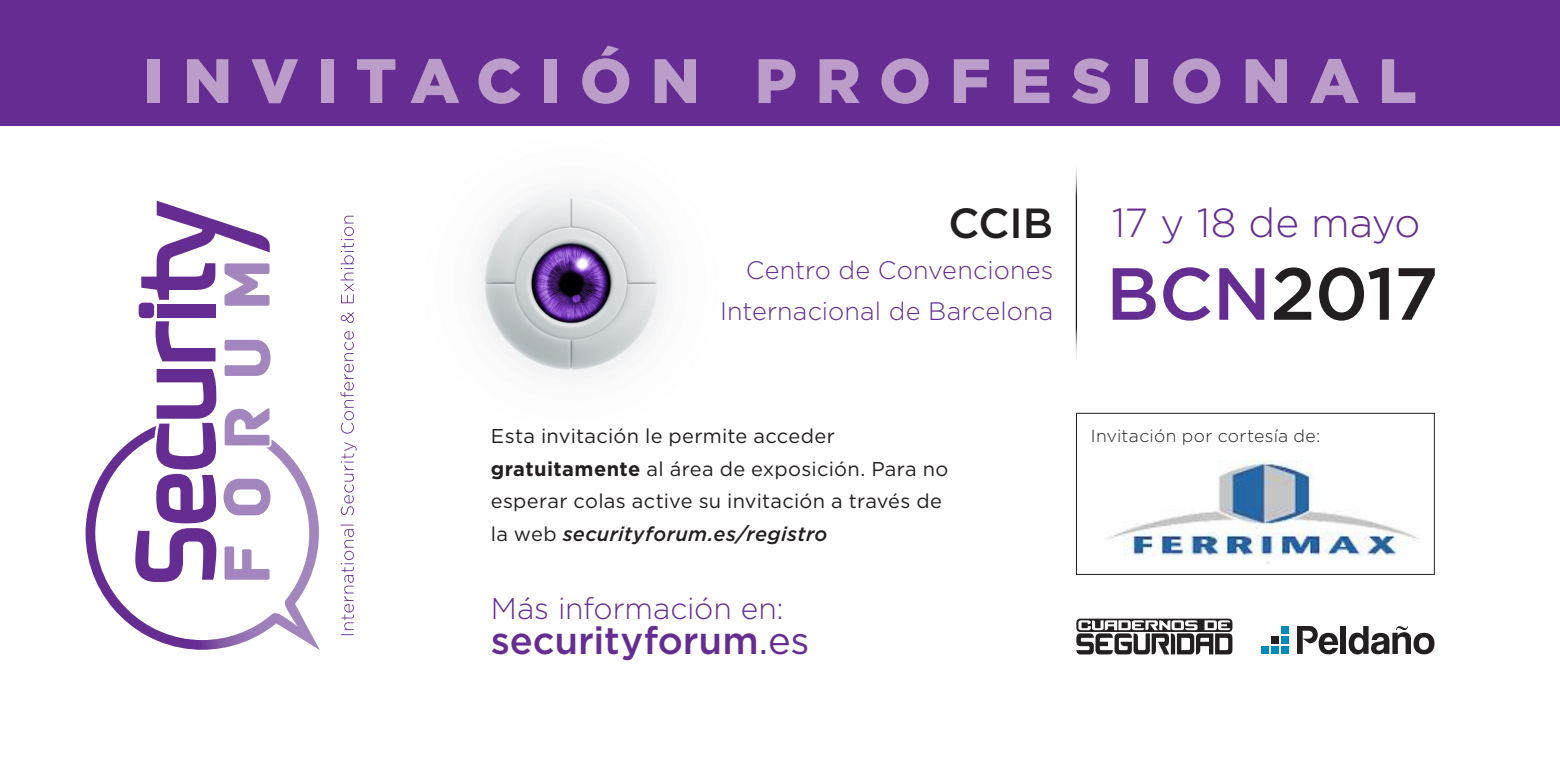
<style>
.page{position:relative;width:1560px;height:780px;background:#fff}
.page>*{position:absolute;margin:0;border:0;box-sizing:border-box;transform-origin:0 0}
.t1{font:500 73.5px "Gotham";letter-spacing:-.01em;color:#231f20}
.t2{font:900 62.5px "Gotham";letter-spacing:.3em;color:#bc9dc9}
.t3{font:500 42px "Gotham";color:#231f20}
.t4{font:300 40.5px "Gotham";letter-spacing:-.01em;color:#652d91}
.t5{font:500 38.25px "Gotham";letter-spacing:-.005em;color:#652d91}
.t6{font:300 30px "Gotham";letter-spacing:-.005em;color:#652d91}
.t7{font:300 25.25px/41px "Gotham";letter-spacing:.005em;color:#652d91;text-align:right}
.t8{font:20px/32.5px "Gotham";letter-spacing:.015em;color:#231f20}
.t9{font:300 17.5px "Gotham";letter-spacing:.02em;color:#231f20}
.s1{color:#652d91}
.s2{font-weight:700}
.s3{font-weight:500;font-style:italic}
.s4{font-weight:400}
</style>
<div class="page">
<img style="left:419px;top:125px;width:304px;height:253px">
<div style="left:1340px;top:626px;width:5px;height:27px;background:#231f20"></div>
<svg style="left:1348px;top:626px;width:86px;height:28px"></svg>
<div style="left:1280px;top:626px;width:8px;height:8px;background:#008bc0"></div>
<div style="left:1280px;top:636px;width:8px;height:8px;background:#008bc0"></div>
<svg style="left:1297px;top:626px;width:40px;height:28px"></svg>
<div style="left:1280px;top:646px;width:8px;height:8px;background:#008bc0"></div>
<div style="left:1270px;top:646px;width:8px;height:8px;background:#008bc0"></div>
<div style="left:1260px;top:646px;width:8px;height:8px;background:#008bc0"></div>
<div style="left:1270px;top:636px;width:8px;height:8px;background:#231f20"></div>
<div style="left:1076px;top:413px;width:358px;height:161px;border:1px solid #231f20"></div>
<div style="left:0;top:0;width:1559px;height:125px;background:#652d91"></div>
<svg style="left:1076px;top:618px;width:156px;height:36px"></svg>
<hr style="left:1075px;top:161px;width:1px;height:202px;background:#231f20">
<svg style="left:340px;top:216px;width:16px;height:419px"></svg>
<svg style="left:86px;top:426px;width:234px;height:224px"></svg>
<svg style="left:224px;top:546px;width:45px;height:33px"></svg>
<svg style="left:223px;top:478px;width:47px;height:37px"></svg>
<svg style="left:225px;top:408px;width:44px;height:37px"></svg>
<svg style="left:224px;top:340px;width:46px;height:36px"></svg>
<svg style="left:135px;top:369px;width:81px;height:213px"></svg>
<svg style="left:155px;top:321px;width:60px;height:40px"></svg>
<div style="left:157px;top:304px;width:58px;height:13px;background:#652d91"></div>
<div style="left:139px;top:302px;width:15px;height:16px;background:#652d91;border-radius:4px"></div>
<svg style="left:141px;top:201px;width:129px;height:105px"></svg>
<img style="left:1107px;top:461px;width:313px;height:103px">
<h2 class="t2" style="left:143px;top:38px;width:1274px">INVITACIÓN PROFESIONAL</h2>
<h3 class="t3" style="left:948px;top:195px;width:106px">CCIB</h3>
<p class="t7" style="left:720px;top:249px;width:335px">Centro de Convenciones<br>Internacional de Barcelona</p>
<h3 class="t4" style="left:1111px;top:197px;width:310px">17 y 18 de mayo</h3>
<h1 class="t1" style="left:1105px;top:245px;width:334px"><span class="s1">BCN</span>2017</h1>
<p class="t8" style="left:491px;top:419px;width:459px">Esta invitación le permite acceder <span class="s2">gratuitamente</span> al área de exposición. Para no esperar colas active su invitación a través de la web <span class="s3">securityforum.es/registro</span></p>
<h3 class="t6" style="left:491px;top:590px;width:294px">Más información en:</h3>
<h3 class="t5" style="left:491px;top:616px;width:320px">securityforum<span class="s4">.es</span></h3>
<p class="t9" style="left:1090px;top:424px;width:231px">Invitación por cortesía de:</p>
</div>
